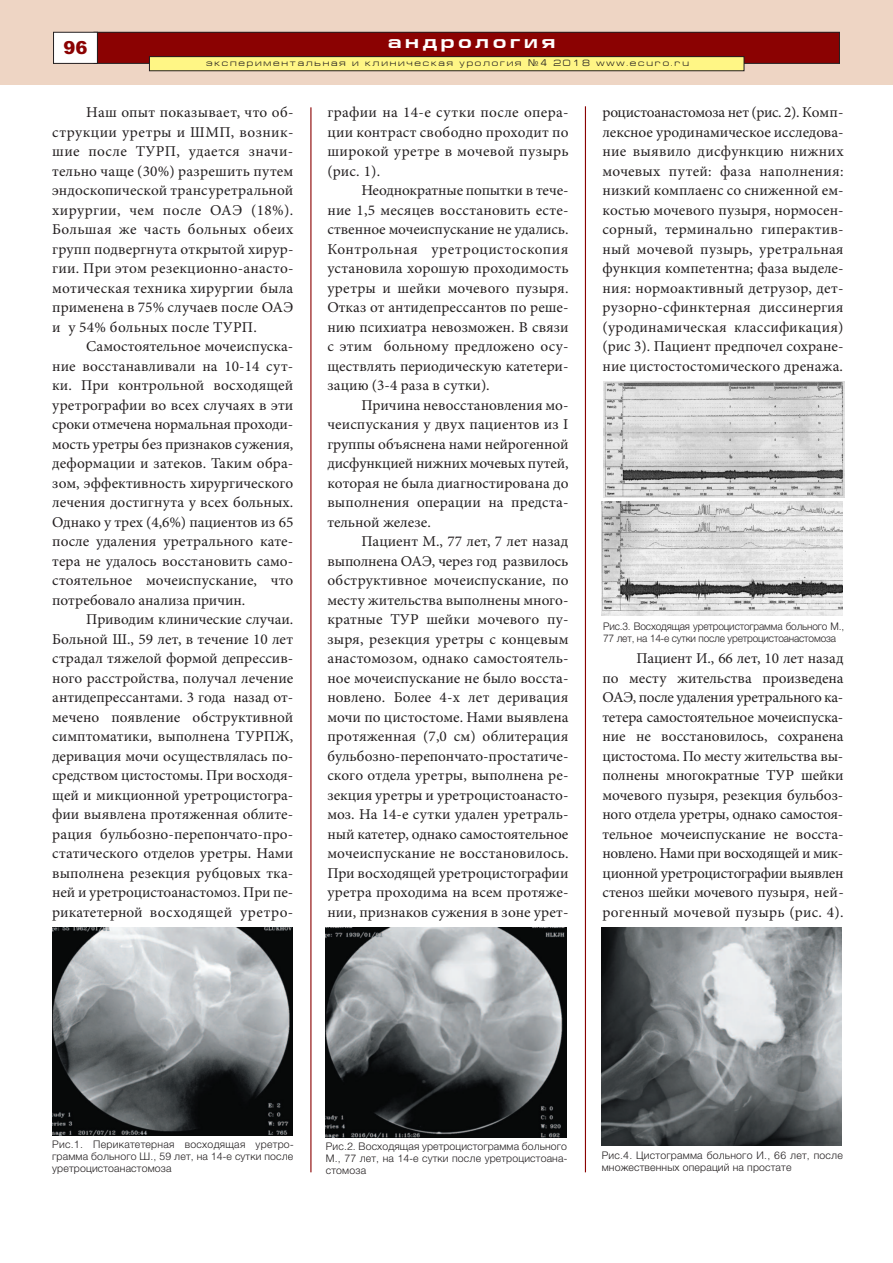
<style>
.page{position:relative;width:893px;height:1263px;background:#fff}
.page>*{position:absolute;margin:0;border:0;box-sizing:border-box;transform-origin:0 0}
.t1{font:700 18px "Europe Ext";letter-spacing:.2em;color:#fff}
.t2{font:900 18px "Arial";color:#8b0202}
.t3{font:15px/19.5px "Minion Pro";letter-spacing:.005em;color:#231f20;text-align:justify}
.t4{font:300 10.5px/12px "Helvetica";letter-spacing:.015em;color:#231f20;text-align:justify}
.t5{font:300 10.5px/12px "Helvetica";letter-spacing:-.015em;color:#231f20;scale:.96 1}
.t6{font:9px "Europe Ext Normal";letter-spacing:.2em;color:#231f20}
.s1{font-family:"Europe"}
</style>
<div class="page">
<hr style="left:310px;top:107px;width:1px;height:1065px;background:#8b0202">
<hr style="left:585px;top:106px;width:1px;height:1066px;background:#8b0202">
<div style="left:0;top:0;width:893px;height:85px;background:#eed5c4"></div>
<div style="left:94px;top:33px;width:745px;height:30px;background:#8b0202"></div>
<div style="left:94px;top:32px;width:746px;height:32px;border:1px solid #231f20"></div>
<div style="left:54px;top:33px;width:43px;height:30px;background:#fff"></div>
<div style="left:53px;top:32px;width:45px;height:32px;border:1px solid #231f20"></div>
<div style="left:150px;top:57px;width:594px;height:13px;background:#fff685"></div>
<div style="left:149px;top:56px;width:595px;height:15px;border:1px solid #231f20"></div>
<img style="left:52px;top:927px;width:241px;height:208px">
<img style="left:602px;top:927px;width:239px;height:218px">
<img style="left:326px;top:928px;width:240px;height:209px">
<img style="left:603px;top:381px;width:241px;height:116px">
<img style="left:602px;top:501px;width:241px;height:114px">
<p class="t2" style="left:64px;top:37px;width:26px">96</p>
<p class="t1" style="left:388px;top:31px;width:169px">андрология</p>
<p class="t6" style="left:206px;top:58px;width:484px">экспериментальная и клиническая урология <span class="s1">¹4</span> 2018 www.ecuro.ru</p>
<p class="t3" style="left:52px;top:104px;width:243px;text-indent:34px">Наш опыт показывает, что об&shy;струкции уретры и ШМП, возник&shy;шие после ТУРП, удается значи&shy;тельно чаще (30%) разрешить путем эндоскопической трансуретральной хирургии, чем после ОАЭ (18%).<br>Большая же часть больных обеих групп подвергнута открытой хирур&shy;гии. При этом резекционно-анасто&shy;мотическая техника хирургии была применена в 75% случаев после ОАЭ и у 54% больных после ТУРП.</p>
<p class="t3" style="left:52px;top:338px;width:243px;text-indent:34px">Самостоятельное мочеиспуска&shy;ние восстанавливали на 10-14 сут&shy;ки. При контрольной восходящей уретрографии во всех случаях в эти сроки отмечена нормальная проходи&shy;мость уретры без признаков сужения, деформации и затеков. Таким обра&shy;зом, эффективность хирургического лечения достигнута у всех больных.<br>Однако у трех (4,6%) пациентов из 65 после удаления уретрального кате&shy;тера не удалось восстановить само&shy;стоятельное мочеиспускание, что потребовало анализа причин.</p>
<p class="t3" style="left:52px;top:611px;width:243px;text-indent:34px">Приводим клинические случаи.<br>Больной Ш., 59 лет, в течение 10 лет страдал тяжелой формой депрессив&shy;ного расстройства, получал лечение антидепрессантами. 3 года назад от&shy;мечено появление обструктивной симптоматики, выполнена ТУРПЖ, деривация мочи осуществлялась по&shy;средством цистостомы. При восходя&shy;щей и микционной уретроцистогра&shy;фии выявлена протяженная облите&shy;рация бульбозно-перепончато-про&shy;статического отделов уретры. Нами выполнена резекция рубцовых тка&shy;ней и уретроцистоанастомоз. При пе&shy;рикатетерной восходящей уретро-</p>
<p class="t3" style="left:327px;top:104px;width:243px">графии на 14-е сутки после опера&shy;ции контраст свободно проходит по широкой уретре в мочевой пузырь (рис. 1).</p>
<p class="t3" style="left:327px;top:182px;width:243px;text-indent:34px">Неоднократные попытки в тече&shy;ние 1,5 месяцев восстановить есте&shy;ственное мочеиспускание не удались.<br>Контрольная уретроцистоскопия установила хорошую проходимость уретры и шейки мочевого пузыря.<br>Отказ от антидепрессантов по реше&shy;нию психиатра невозможен. В связи с этим больному предложено осу&shy;ществлять периодическую катетери&shy;зацию (3-4 раза в сутки).</p>
<p class="t3" style="left:327px;top:396px;width:243px;text-indent:34px">Причина невосстановления мо&shy;чеиспускания у двух пациентов из I группы объяснена нами нейрогенной дисфункцией нижних мочевых путей, которая не была диагностирована до выполнения операции на предста&shy;тельной железе.</p>
<p class="t3" style="left:327px;top:533px;width:243px;text-indent:34px">Пациент М., 77 лет, 7 лет назад выполнена ОАЭ, через год развилось обструктивное мочеиспускание, по месту жительства выполнены много&shy;кратные ТУР шейки мочевого пу&shy;зыря, резекция уретры с концевым анастомозом, однако самостоятель&shy;ное мочеиспускание не было восста&shy;новлено. Более 4-х лет деривация мочи по цистостоме. Нами выявлена протяженная (7,0 см) облитерация бульбозно-перепончато-простатиче&shy;ского отдела уретры, выполнена ре&shy;зекция уретры и уретроцистоанасто&shy;моз. На 14-е сутки удален уретраль&shy;ный катетер, однако самостоятельное мочеиспускание не восстановилось.<br>При восходящей уретроцистографии уретра проходима на всем протяже&shy;нии, признаков сужения в зоне урет-</p>
<p class="t3" style="left:602px;top:104px;width:243px">роцистоанастомоза нет (рис. 2). Комп&shy;лексное уродинамическое исследова&shy;ние выявило дисфункцию нижних мочевых путей: фаза наполнения: низкий комплаенс со сниженной ем&shy;костью мочевого пузыря, нормосен&shy;сорный, терминально гиперактив&shy;ный мочевой пузырь, уретральная функция компетентна; фаза выделе&shy;ния: нормоактивный детрузор, дет&shy;рузорно-сфинктерная диссинергия (уродинамическая классификация) (рис 3). Пациент предпочел сохране&shy;ние цистостостомического дренажа.</p>
<p class="t5" style="left:603px;top:619px;width:253px">Рис.3. Восходящая уретроцистограмма больного М.,<br>77 лет, на 14-е сутки после уретроцистоанастомоза</p>
<p class="t3" style="left:602px;top:650px;width:243px;text-indent:34px">Пациент И., 66 лет, 10 лет назад по месту жительства произведена ОАЭ, после удаления уретрального ка&shy;тетера самостоятельное мочеиспуска&shy;ние не восстановилось, сохранена цистостома. По месту жительства вы&shy;полнены многократные ТУР шейки мочевого пузыря, резекция бульбоз&shy;ного отдела уретры, однако самостоя&shy;тельное мочеиспускание не восста&shy;новлено. Нами при восходящей и мик&shy;ционной уретроцистографии выявлен стеноз шейки мочевого пузыря, ней&shy;рогенный мочевой пузырь (рис. 4).</p>
<p class="t4" style="left:52px;top:1137px;width:243px">Рис.1. Перикатетерная восходящая уретро&shy;грамма больного Ш., 59 лет, на 14-е сутки после уретроцистоанастомоза</p>
<p class="t4" style="left:602px;top:1148px;width:243px">Рис.4. Цистограмма больного И., 66 лет, после множественных операций на простате</p>
<p class="t4" style="left:326px;top:1139px;width:243px">Рис.2. Восходящая уретроцистограмма больного М., 77 лет, на 14-е сутки после уретроцистоана&shy;стомоза</p>
</div>
